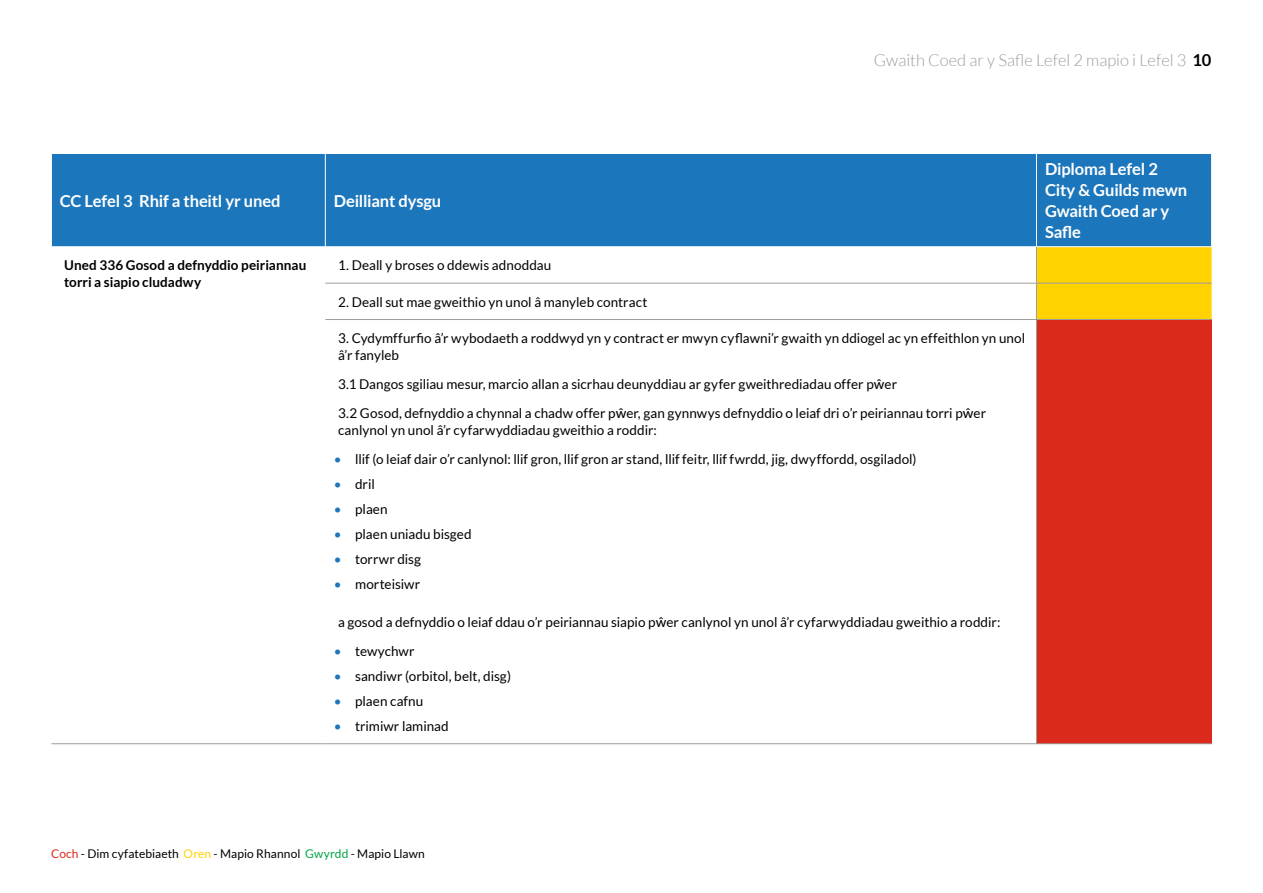
<style>
.page{position:relative;width:1263px;height:893px;background:#fff}
.page>*{position:absolute;margin:0;border:0;box-sizing:border-box;transform-origin:0 0}
.t1{font:700 16.5px/21px "Lato";letter-spacing:-.01em;color:#fff}
.t2{font:300 16.5px "Lato";color:#9d9d9c}
.t3{font:13.5px/16.5px "Lato";color:#000}
.t4{font:700 13.5px/16.5px "Lato";letter-spacing:.005em;color:#000}
.t5{font:12px "Lato";letter-spacing:.005em;color:#000}
.s1{font-weight:700;color:#000}
.s2{font-weight:500}
.s3{color:#1c76bc}
.s4{color:#db291c}
.s5{color:#ffd200}
.s6{color:#00a547}
</style>
<div class="page">
<div style="left:52px;top:154px;width:1159px;height:92px;background:#1c76bc"></div>
<div style="left:1037px;top:247px;width:174px;height:72px;background:#ffd200"></div>
<div style="left:1036px;top:319px;width:175px;height:425px;background:#db291c"></div>
<hr style="left:325px;top:283px;width:711px;height:1px;background:#9d9d9c">
<hr style="left:1036px;top:283px;width:175px;height:1px;background:#9d9d9c">
<hr style="left:325px;top:319px;width:711px;height:1px;background:#9d9d9c">
<hr style="left:1036px;top:319px;width:175px;height:1px;background:#9d9d9c">
<hr style="left:325px;top:743px;width:711px;height:1px;background:#9d9d9c">
<hr style="left:1036px;top:743px;width:175px;height:1px;background:#9d9d9c">
<hr style="left:325px;top:154px;width:1px;height:92px;background:#fff">
<hr style="left:51px;top:743px;width:274px;height:1px;background:#9d9d9c">
<hr style="left:1036px;top:247px;width:1px;height:36px;background:#9d9d9c">
<hr style="left:1036px;top:283px;width:1px;height:36px;background:#9d9d9c">
<hr style="left:1036px;top:320px;width:1px;height:423px;background:#9d9d9c">
<hr style="left:1036px;top:154px;width:1px;height:92px;background:#fff">
<p class="t1" style="left:60px;top:190px;width:222px">CC Lefel 3 Rhif a theitl yr uned</p>
<p class="t1" style="left:334px;top:190px;width:109px">Deilliant dysgu</p>
<p class="t2" style="left:874px;top:52px;width:339px">Gwaith Coed ar y Safle Lefel 2 mapio i Lefel 3 <span class="s1">10</span></p>
<p class="t1" style="left:1045px;top:158px;width:144px">Diploma Lefel 2<br>City &amp; Guilds mewn<br>Gwaith Coed ar y<br>Safle</p>
<p class="t4" style="left:64px;top:257px;width:244px">Uned 336 Gosod a defnyddio peiriannau torri a siapio cludadwy</p>
<p class="t3" style="left:338px;top:257px;width:215px">1. Deall y broses o ddewis adnoddau</p>
<p class="t3" style="left:338px;top:294px;width:311px">2. Deall sut mae gweithio yn unol â manyleb contract</p>
<p class="t3" style="left:338px;top:330px;width:688px">3. Cydymffurfio â’r wybodaeth a roddwyd yn y contract er mwyn cyflawni’r gwaith yn ddiogel ac yn effeithlon yn unol â’r fanyleb</p>
<p class="t3" style="left:338px;top:369px;width:649px;line-height:29.2px">3.1 Dangos sgiliau mesur, marcio allan a sicrhau deunyddiau ar gyfer gweithrediadau offer p<span class="s2">ŵ</span>er<br>3.2 Gosod, defnyddio a chynnal a chadw offer p<span class="s2">ŵ</span>er, gan gynnwys defnyddio o leiaf dri o’r peiriannau torri p<span class="s2">ŵ</span>er</p>
<p class="t3" style="left:338px;top:421px;width:320px">canlynol yn unol â’r cyfarwyddiadau gweithio a roddir:</p>
<p class="t3" style="left:334px;top:451px;width:584px"><span class="s3">•</span> llif (o leiaf dair o’r canlynol: llif gron, llif gron ar stand, llif feitr, llif fwrdd, jig, dwyffordd, osgiladol)</p>
<p class="t3" style="left:334px;top:476px;width:42px"><span class="s3">•</span> dril</p>
<p class="t3" style="left:334px;top:501px;width:55px"><span class="s3">•</span> plaen</p>
<p class="t3" style="left:334px;top:526px;width:139px"><span class="s3">•</span> plaen uniadu bisged</p>
<p class="t3" style="left:334px;top:551px;width:89px"><span class="s3">•</span> torrwr disg</p>
<p class="t3" style="left:334px;top:576px;width:88px"><span class="s3">•</span> morteisiwr</p>
<p class="t3" style="left:338px;top:613px;width:664px">a gosod a defnyddio o leiaf ddau o’r peiriannau siapio p<span class="s2">ŵ</span>er canlynol yn unol â’r cyfarwyddiadau gweithio a roddir:</p>
<p class="t3" style="left:334px;top:643px;width:82px"><span class="s3">•</span> tewychwr</p>
<p class="t3" style="left:334px;top:668px;width:179px"><span class="s3">•</span> sandiwr (orbitol, belt, disg)</p>
<p class="t3" style="left:334px;top:693px;width:91px"><span class="s3">•</span> plaen cafnu</p>
<p class="t3" style="left:334px;top:718px;width:116px"><span class="s3">•</span> trimiwr laminad</p>
<p class="t5" style="left:51px;top:847px;width:375px"><span class="s4">Coch</span> - Dim cyfatebiaeth <span class="s5">Oren</span> - Mapio Rhannol <span class="s6">Gwyrdd</span> - Mapio Llawn</p>
</div>
